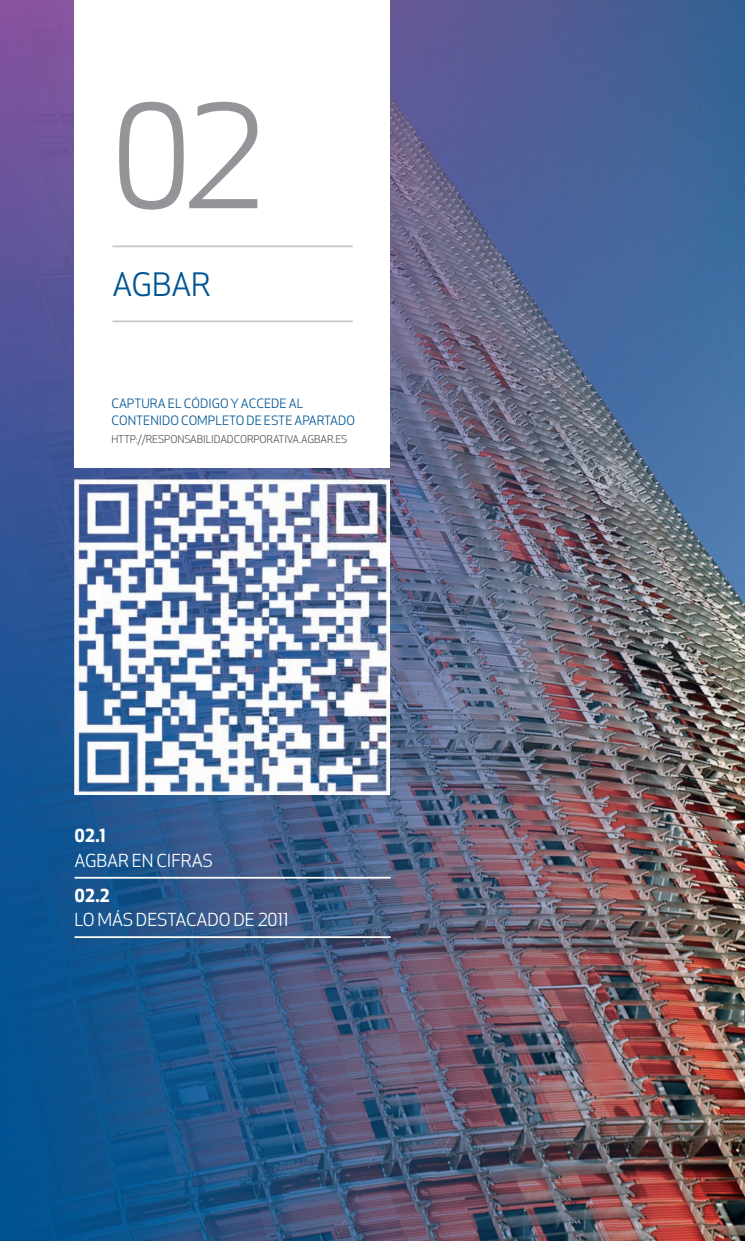
<style>
.page{position:relative;width:745px;height:1241px;background:#fff}
.page>*{position:absolute;margin:0;border:0;box-sizing:border-box;transform-origin:0 0}
.t1{font:140px "Apex New";color:#939598}
.t2{font:31.5px "Apex New";letter-spacing:-.005em;color:#005595}
.t3{font:17.5px "Apex New";letter-spacing:-.005em;color:#fff}
.t4{font:700 17.5px "Apex New";color:#fff}
.t5{font:12.6px/17.5px "Apex New";color:#005595}
.t6{font:10.5px "Apex New";letter-spacing:-.01em;color:#57585a}
</style>
<div class="page">
<img style="left:554px;top:0;width:190px;height:139px">
<img style="left:390px;top:0;width:164px;height:139px">
<img style="left:0;top:369px;width:247px;height:224px">
<img style="left:247px;top:139px;width:497px;height:340px">
<img style="left:0;top:0;width:74px;height:369px">
<img style="left:0;top:0;width:66px;height:149px">
<img style="left:335px;top:321px;width:409px;height:199px">
<img style="left:403px;top:475px;width:341px;height:153px">
<img style="left:503px;top:628px;width:241px;height:612px">
<img style="left:0;top:350px;width:39px;height:106px">
<img style="left:389px;top:520px;width:165px;height:193px">
<svg style="left:125px;top:476px;width:10px;height:3px"></svg>
<img style="left:540px;top:783px;width:204px;height:457px">
<img style="left:337px;top:661px;width:166px;height:579px">
<img style="left:0;top:593px;width:74px;height:131px">
<img style="left:609px;top:937px;width:135px;height:303px">
<img style="left:0;top:724px;width:337px;height:516px">
<img style="left:0;top:693px;width:26px;height:37px">
<img style="left:0;top:730px;width:197px;height:453px">
<img style="left:677px;top:1090px;width:67px;height:150px">
<img style="left:0;top:1174px;width:19px;height:52px">
<img style="left:129px;top:1233px;width:20px;height:7px">
<div style="left:74px;top:0;width:315px;height:467px;background:#fff"></div>
<hr style="left:112px;top:320px;width:240px;height:2px;background:#c7c8ca">
<hr style="left:112px;top:245px;width:240px;height:2px;background:#c7c8ca">
<hr style="left:74px;top:876px;width:316px;height:2px;background:#fff">
<hr style="left:74px;top:936px;width:316px;height:1px;background:#fff">
<img style="left:74px;top:479px;width:315px;height:315px">
<h1 class="t1" style="left:111px;top:103px;width:154px">02</h1>
<h2 class="t2" style="left:112px;top:272px;width:100px">AGBAR</h2>
<p class="t5" style="left:111px;top:395px;width:245px">CAPTURA EL CÓDIGO Y ACCEDE AL<br>CONTENIDO COMPLETO DE ESTE APARTADO</p>
<p class="t6" style="left:111px;top:435px;width:237px">HTTP://RESPONSABILIDADCORPORATIVA.AGBAR.ES</p>
<h3 class="t4" style="left:74px;top:829px;width:33px">02.1</h3>
<h3 class="t3" style="left:74px;top:853px;width:140px">AGBAR EN CIFRAS</h3>
<h3 class="t4" style="left:74px;top:888px;width:37px">02.2</h3>
<h3 class="t3" style="left:74px;top:913px;width:216px">LO MÁS DESTACADO DE 2011</h3>
</div>
